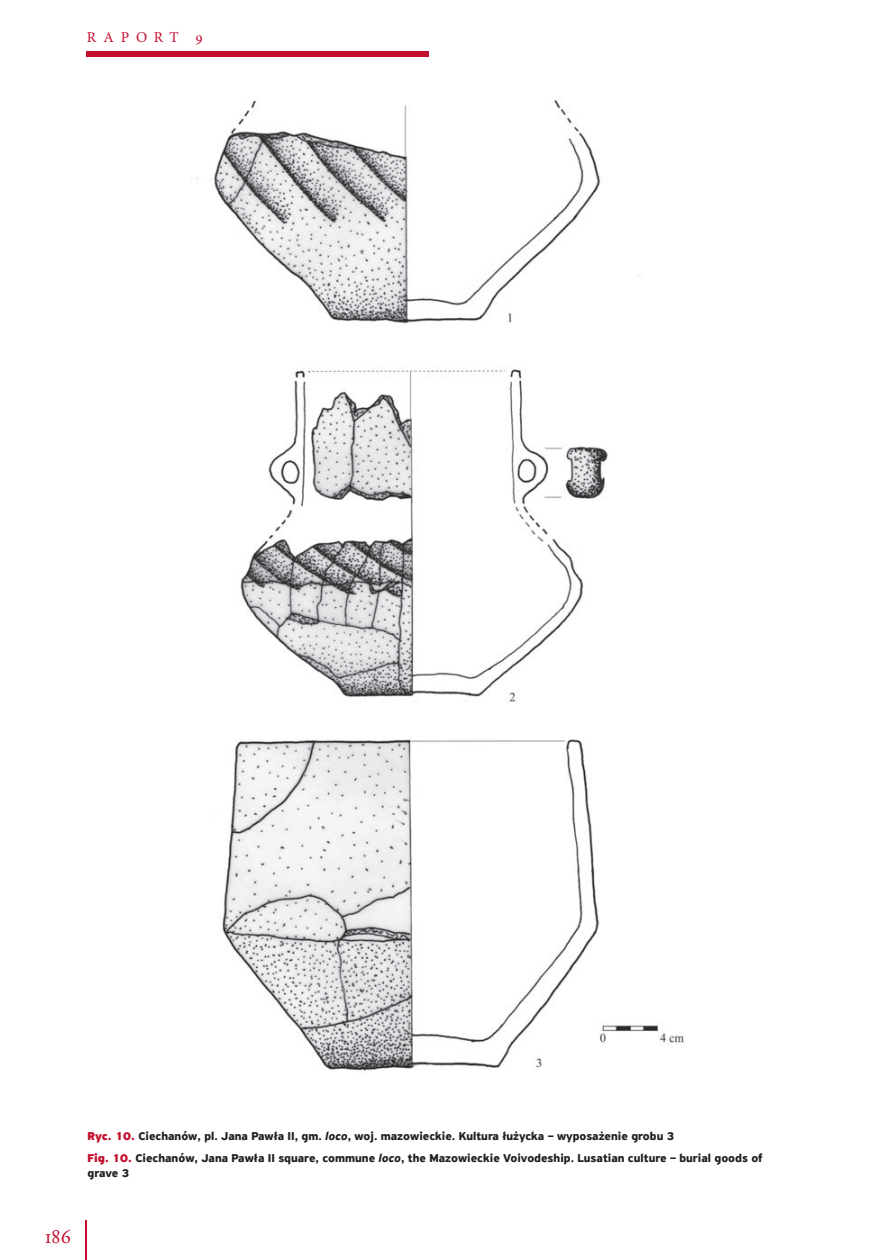
<style>
.page{position:relative;width:894px;height:1260px;background:#fff}
.page>*{position:absolute;margin:0;border:0;box-sizing:border-box;transform-origin:0 0}
.t1{font:21px "Adobe Garamond Pro";color:#c3102f}
.t2{font:15px "Minion Pro";letter-spacing:.45em;color:#c3102f}
.t3{font:700 12px/23px "PF Highway Sans Pro";color:#231f20}
.s1{font-weight:900;color:#c3102f}
.s2{font-style:italic}
</style>
<div class="page">
<hr style="left:86px;top:1220px;width:1px;height:40px;background:#c3102f">
<div style="left:86px;top:51px;width:342px;height:6px;background:#c3102f"></div>
<img style="left:196px;top:100px;width:488px;height:971px">
<p class="t2" style="left:87px;top:29px;width:118px">RAPORT 9</p>
<p class="t3" style="left:88px;top:1124px;width:676px"><span class="s1">Ryc. 10.</span> Ciechanów, pl. Jana Pawła II, gm. <span class="s2">loco</span>, woj. mazowieckie. Kultura łużycka – wyposażenie grobu 3<br><span class="s1">Fig. 10.</span> Ciechanów, Jana Pawła II square, commune <span class="s2">loco</span>, the Mazowieckie Voivodeship. Lusatian culture – burial goods of</p>
<p class="t3" style="left:88px;top:1162px;width:43px">grave 3</p>
<h1 class="t1" style="left:45px;top:1224px;width:28px">186</h1>
</div>
